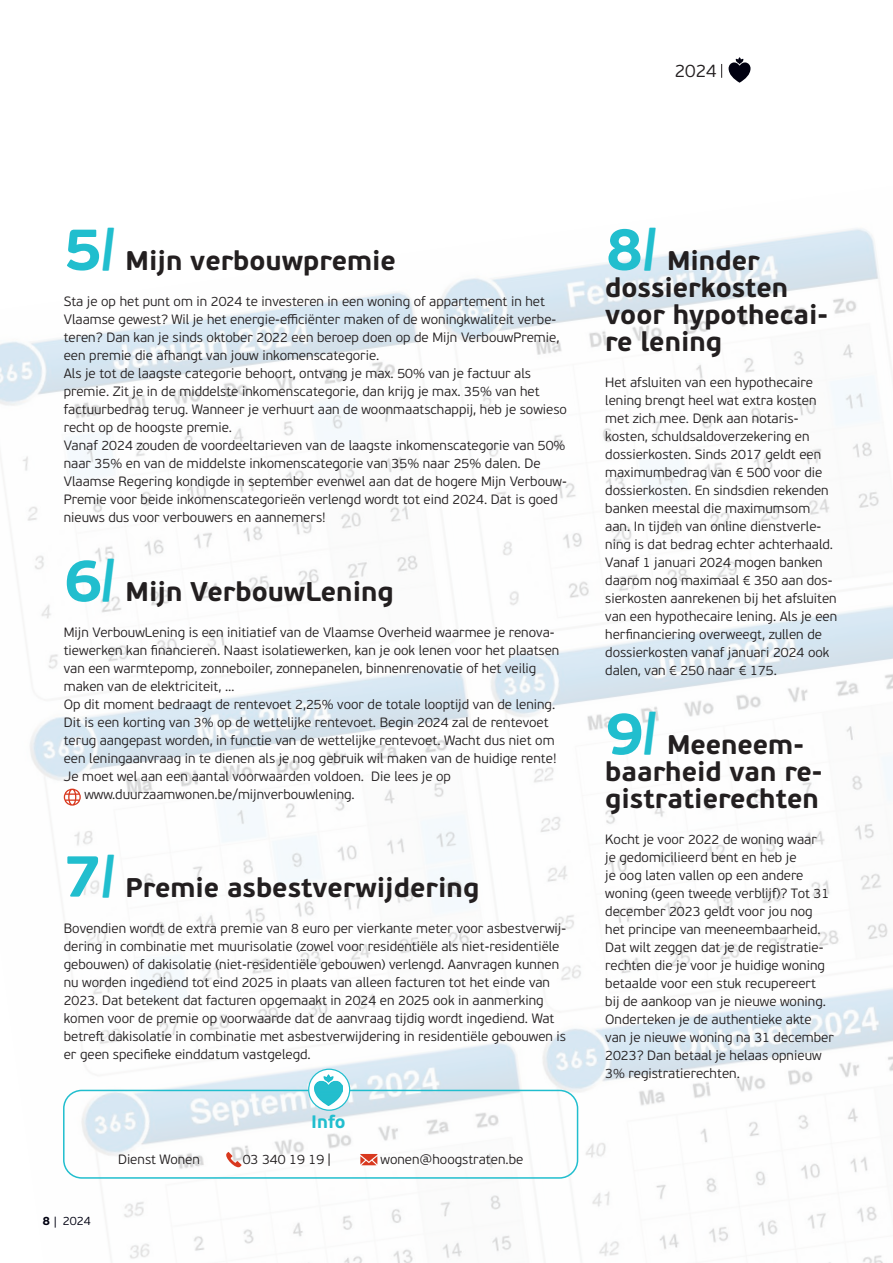
<style>
.page{position:relative;width:893px;height:1263px;background:#fff}
.page>*{position:absolute;margin:0;border:0;box-sizing:border-box;transform-origin:0 0}
.t1{font:700 27px/27px "PF Beau Sans Pro";color:#231f20}
.t2{font:300 18px "PF Beau Sans Pro";color:#231f20}
.t3{font:700 18px "PF Beau Sans Pro";color:#21bece}
.t4{font:300 13.5px/18px "PF Beau Sans Pro";color:#231f20}
.t5{font:300 12px "PF Beau Sans Pro";color:#000010}
.s1{font-size:59.7px;color:#21bece}
.s2{font-style:italic;font-size:49.2px;color:#21bece}
.s3{font-weight:700}
</style>
<div class="page">
<img style="left:0;top:228px;width:893px;height:1035px">
<svg style="left:728px;top:57px;width:23px;height:26px"></svg>
<svg style="left:721px;top:64px;width:1px;height:14px"></svg>
<svg style="left:64px;top:789px;width:17px;height:17px"></svg>
<div style="left:63px;top:1090px;width:515px;height:89px;border:2px solid #21bece;border-radius:18px"></div>
<svg style="left:309px;top:1069px;width:41px;height:41px"></svg>
<div style="left:308px;top:1068px;width:42px;height:43px;border:1px solid #21bece;border-radius:50%"></div>
<svg style="left:360px;top:1154px;width:17px;height:11px"></svg>
<svg style="left:223px;top:1152px;width:19px;height:18px"></svg>
<img style="left:314px;top:1074px;width:29px;height:31px">
<p class="t2" style="left:675px;top:61px;width:43px">2024</p>
<p class="t1" style="left:64px;top:247px;width:334px"><span class="s1">5</span><span class="s2">/</span>Mijn verbouwpremie</p>
<p class="t4" style="left:64px;top:292px;width:497px">Sta je op het punt om in 2024 te investeren in een woning of appartement in het Vlaamse gewest? Wil je het energie-efficiënter maken of de woningkwaliteit verbe&shy;teren? Dan kan je sinds oktober 2022 een beroep doen op de Mijn VerbouwPremie, een premie die afhangt van jouw inkomenscategorie.</p>
<p class="t4" style="left:64px;top:364px;width:505px">Als je tot de laagste categorie behoort, ontvang je max. 50% van je factuur als premie. Zit je in de middelste inkomenscategorie, dan krijg je max. 35% van het factuurbedrag terug. Wanneer je verhuurt aan de woonmaatschappij, heb je sowieso recht op de hoogste premie.</p>
<p class="t4" style="left:64px;top:436px;width:505px">Vanaf 2024 zouden de voordeeltarieven van de laagste inkomenscategorie van 50% naar 35% en van de middelste inkomenscategorie van 35% naar 25% dalen. De Vlaamse Regering kondigde in september evenwel aan dat de hogere Mijn Verbouw-Premie voor beide inkomenscategorieën verlengd wordt tot eind 2024. Dat is goed nieuws dus voor verbouwers en aannemers!</p>
<p class="t1" style="left:64px;top:579px;width:332px"><span class="s1">6</span><span class="s2">/</span>Mijn VerbouwLening</p>
<p class="t4" style="left:64px;top:624px;width:497px">Mijn VerbouwLening is een initiatief van de Vlaamse Overheid waarmee je renova&shy;tiewerken kan financieren. Naast isolatiewerken, kan je ook lenen voor het plaatsen van een warmtepomp, zonneboiler, zonnepanelen, binnenrenovatie of het veilig maken van de elektriciteit, …</p>
<p class="t4" style="left:64px;top:696px;width:494px">Op dit moment bedraagt de rentevoet 2,25% voor de totale looptijd van de lening.<br>Dit is een korting van 3% op de wettelijke rentevoet. Begin 2024 zal de rentevoet terug aangepast worden, in functie van de wettelijke rentevoet. Wacht dus niet om een leningaanvraag in te dienen als je nog gebruik wil maken van de huidige rente!<br>Je moet wel aan een aantal voorwaarden voldoen. Die lees je op</p>
<p class="t4" style="left:84px;top:786px;width:272px">www.duurzaamwonen.be/mijnverbouwlening.</p>
<p class="t1" style="left:64px;top:874px;width:417px"><span class="s1">7</span><span class="s2">/</span>Premie asbestverwijdering</p>
<p class="t4" style="left:64px;top:919px;width:504px">Bovendien wordt de extra premie van 8 euro per vierkante meter voor asbestverwij&shy;dering in combinatie met muurisolatie (zowel voor residentiële als niet-residentiële gebouwen) of dakisolatie (niet-residentiële gebouwen) verlengd. Aanvragen kunnen nu worden ingediend tot eind 2025 in plaats van alleen facturen tot het einde van 2023. Dat betekent dat facturen opgemaakt in 2024 en 2025 ook in aanmerking komen voor de premie op voorwaarde dat de aanvraag tijdig wordt ingediend. Wat betreft dakisolatie in combinatie met asbestverwijdering in residentiële gebouwen is er geen specifieke einddatum vastgelegd.</p>
<p class="t3" style="left:311px;top:1110px;width:36px">Info</p>
<p class="t5" style="left:43px;top:1214px;width:50px"><span class="s3">8</span> | 2024</p>
<p class="t4" style="left:118px;top:1150px;width:83px">Dienst Wonen</p>
<p class="t4" style="left:243px;top:1150px;width:89px">03 340 19 19 |</p>
<p class="t4" style="left:380px;top:1150px;width:144px">wonen@hoogstraten.be</p>
<p class="t1" style="left:605px;top:247px;width:156px"><span class="s1">8</span><span class="s2">/</span>Minder</p>
<p class="t1" style="left:605px;top:274px;width:225px">dossierkosten voor hypothecai&shy;re lening</p>
<p class="t4" style="left:605px;top:373px;width:233px">Het afsluiten van een hypothecaire lening brengt heel wat extra kosten met zich mee. Denk aan notaris&shy;kosten, schuldsaldoverzekering en dossierkosten. Sinds 2017 geldt een maximumbedrag van € 500 voor die dossierkosten. En sindsdien rekenden banken meestal die maximumsom aan. In tijden van online dienstverle&shy;ning is dat bedrag echter achterhaald.<br>Vanaf 1 januari 2024 mogen banken daarom nog maximaal € 350 aan dos&shy;sierkosten aanrekenen bij het afsluiten van een hypothecaire lening. Als je een herfinanciering overweegt, zullen de dossierkosten vanaf januari 2024 ook dalen, van € 250 naar € 175.</p>
<p class="t1" style="left:605px;top:732px;width:219px"><span class="s1">9</span><span class="s2">/</span>Meeneem&shy;baarheid van re&shy;gistratierechten</p>
<p class="t4" style="left:605px;top:831px;width:230px">Kocht je voor 2022 de woning waar<br>je gedomicilieerd bent en heb je<br>je oog laten vallen op een andere woning (geen tweede verblijf)? Tot 31 december 2023 geldt voor jou nog het principe van meeneembaarheid.<br>Dat wilt zeggen dat je de registratie&shy;rechten die je voor je huidige woning betaalde voor een stuk recupereert<br>bij de aankoop van je nieuwe woning.<br>Onderteken je de authentieke akte van je nieuwe woning na 31 december 2023? Dan betaal je helaas opnieuw 3% registratierechten.</p>
</div>
